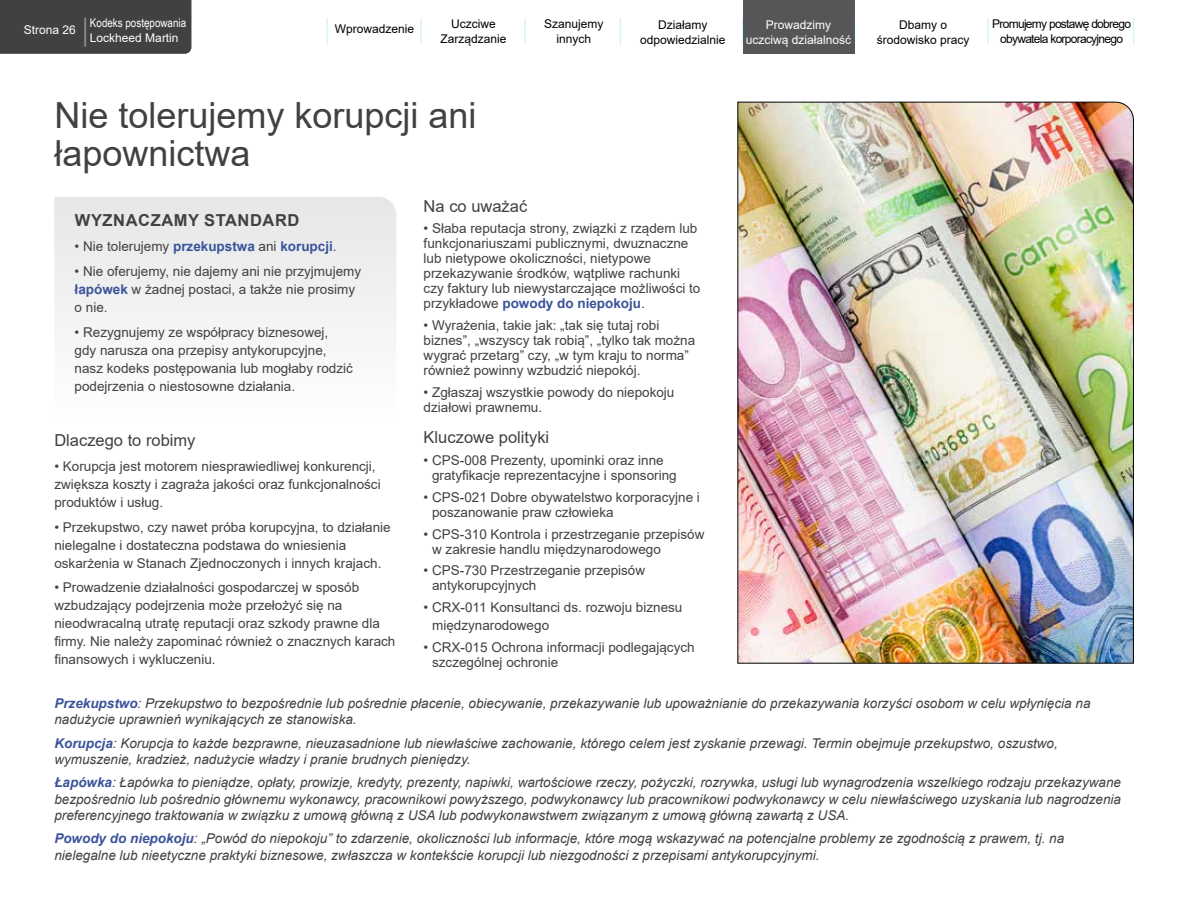
<style>
.page{position:relative;width:1188px;height:918px;background:#fff}
.page>*{position:absolute;margin:0;border:0;box-sizing:border-box;transform-origin:0 0}
.t1{font:36px/37.5px "Arial";color:#414042}
.t2{font:300 30.6px "DINOT";color:#00aeef;scale:.71 1}
.t3{font:30.6px "Arial";color:#8f9194;scale:.71 1}
.t4{font:16.5px "Arial";color:#414042}
.t5{font:700 16.5px "Arial";letter-spacing:.035em;color:#414042}
.t6{font:13.5px/18px "Arial";color:#414042}
.t7{font:italic 13.5px/16.5px "Arial";color:#414042}
.t8{font:700 13.5px "Arial";color:#3b539a}
.t9{font:12px/15px "Arial";color:#000;text-align:center}
.t10{font:12px/15px "Arial";color:#fff;text-align:center}
.t11{font:12px/15px "Arial";letter-spacing:-.06em;color:#000;text-align:center}
.t12{font:12px "Arial Narrow";color:#fff}
.s1{font-weight:700;color:#3b539a}
.s2{font-weight:400;color:#414042}
</style>
<div class="page">
<div style="left:743px;top:0;width:112px;height:54px;background:#565659"></div>
<div style="left:0;top:0;width:191px;height:54px;background:#414042"></div>
<div style="left:54px;top:197px;width:342px;height:134px;background:#edeeee"></div>
<img style="left:737px;top:102px;width:397px;height:562px">
<p class="t10" style="left:24px;top:22px;width:54px">Strona 26</p>
<h2 class="t3" style="left:82px;top:8px;width:9px">|</h2>
<p class="t9" style="left:441px;top:16px;width:68px">Uczciwe<br>Zarządzanie</p>
<p class="t9" style="left:877px;top:17px;width:94px">Dbamy o środowisko pracy</p>
<h2 class="t2" style="left:323px;top:8px;width:11px">|</h2>
<h2 class="t2" style="left:418px;top:8px;width:11px">|</h2>
<h2 class="t2" style="left:522px;top:8px;width:11px">|</h2>
<h2 class="t2" style="left:617px;top:8px;width:11px">|</h2>
<h2 class="t2" style="left:740px;top:8px;width:11px">|</h2>
<h2 class="t2" style="left:851px;top:8px;width:11px">|</h2>
<h2 class="t2" style="left:985px;top:8px;width:11px">|</h2>
<h2 class="t2" style="left:1131px;top:8px;width:11px">|</h2>
<p class="t12" style="left:90px;top:14px;width:98px">Kodeks postępowania</p>
<p class="t10" style="left:90px;top:30px;width:90px">Lockheed Martin</p>
<p class="t9" style="left:544px;top:16px;width:61px">Szanujemy innych</p>
<p class="t9" style="left:640px;top:17px;width:87px">Działamy odpowiedzialnie</p>
<p class="t10" style="left:746px;top:17px;width:107px">Prowadzimy uczciwą działalność</p>
<p class="t11" style="left:992px;top:16px;width:140px">Promujemy postawę dobrego obywatela korporacyjnego</p>
<p class="t9" style="left:335px;top:22px;width:81px">Wprowadzenie</p>
<h1 class="t1" style="left:54px;top:97px;width:424px">Nie tolerujemy korupcji ani łapownictwa</h1>
<p class="t4" style="left:424px;top:195px;width:105px">Na co uważać</p>
<p class="t6" style="left:424px;top:221px;width:278px;line-height:15px">• Słaba reputacja strony, związki z rządem lub funkcjonariuszami publicznymi, dwuznaczne lub nietypowe okoliczności, nietypowe przekazywanie środków, wątpliwe rachunki czy faktury lub niewystarczające możliwości to przykładowe <span class="s1">powody do niepokoju</span>.</p>
<p class="t6" style="left:424px;top:318px;width:273px;line-height:15px">• Wyrażenia, takie jak: „tak się tutaj robi biznes”, „wszyscy tak robią”, „tylko tak można wygrać przetarg” czy, „w tym kraju to norma” również powinny wzbudzić niepokój.</p>
<p class="t6" style="left:424px;top:385px;width:252px;line-height:15px">• Zgłaszaj wszystkie powody do niepokoju działowi prawnemu.</p>
<p class="t4" style="left:424px;top:426px;width:127px">Kluczowe polityki</p>
<p class="t6" style="left:432px;top:453px;width:246px;line-height:15px;text-indent:-8px">• CPS-008 Prezenty, upominki oraz inne gratyfikacje reprezentacyjne i sponsoring</p>
<p class="t6" style="left:432px;top:490px;width:269px;line-height:15px;text-indent:-8px">• CPS-021 Dobre obywatelstwo korporacyjne i poszanowanie praw człowieka</p>
<p class="t6" style="left:432px;top:526px;width:274px;line-height:15px;text-indent:-8px">• CPS-310 Kontrola i przestrzeganie przepisów w zakresie handlu międzynarodowego</p>
<p class="t6" style="left:432px;top:563px;width:215px;line-height:15px;text-indent:-8px">• CPS-730 Przestrzeganie przepisów antykorupcyjnych</p>
<p class="t6" style="left:432px;top:598px;width:252px;text-indent:-8px">• CRX-011 Konsultanci ds. rozwoju biznesu międzynarodowego</p>
<p class="t6" style="left:432px;top:640px;width:264px;line-height:15px;text-indent:-8px">• CRX-015 Ochrona informacji podlegających szczególnej ochronie</p>
<p class="t7" style="left:54px;top:695px;width:1038px"><span class="s1">Przekupstwo</span>: Przekupstwo to bezpośrednie lub pośrednie płacenie, obiecywanie, przekazywanie lub upoważnianie do przekazywania korzyści osobom w celu wpłynięcia na nadużycie uprawnień wynikających ze stanowiska.</p>
<p class="t7" style="left:54px;top:735px;width:1005px"><span class="s1">Korupcja</span>: Korupcja to każde bezprawne, nieuzasadnione lub niewłaściwe zachowanie, którego celem jest zyskanie przewagi. Termin obejmuje przekupstwo, oszustwo, wymuszenie, kradzież, nadużycie władzy i pranie brudnych pieniędzy.</p>
<p class="t7" style="left:54px;top:774px;width:1068px;text-align:justify"><span class="s1">Łapówka</span>: Łapówka to pieniądze, opłaty, prowizje, kredyty, prezenty, napiwki, wartościowe rzeczy, pożyczki, rozrywka, usługi lub wynagrodzenia wszelkiego rodzaju przekazywane bezpośrednio lub pośrednio głównemu wykonawcy, pracownikowi powyższego, podwykonawcy lub pracownikowi podwykonawcy w celu niewłaściwego uzyskania lub nagrodzenia preferencyjnego traktowania w związku z umową główną z USA lub podwykonawstwem związanym z umową główną zawartą z USA.</p>
<p class="t7" style="left:54px;top:831px;width:1011px"><span class="s1">Powody do niepokoju</span>: „Powód do niepokoju” to zdarzenie, okoliczności lub informacje, które mogą wskazywać na potencjalne problemy ze zgodnością z prawem, tj. na nielegalne lub nieetyczne praktyki biznesowe, zwłaszcza w kontekście korupcji lub niezgodności z przepisami antykorupcyjnymi.</p>
<p class="t5" style="left:75px;top:209px;width:226px">WYZNACZAMY STANDARD</p>
<p class="t8" style="left:75px;top:237px;width:264px"><span class="s2">• Nie tolerujemy</span> przekupstwa <span class="s2">ani</span> korupcji<span class="s2">.</span></p>
<p class="t6" style="left:75px;top:262px;width:288px">• Nie oferujemy, nie dajemy ani nie przyjmujemy <span class="s1">łapówek</span> w żadnej postaci, a także nie prosimy o nie.</p>
<p class="t6" style="left:75px;top:323px;width:280px">• Rezygnujemy ze współpracy biznesowej, gdy narusza ona przepisy antykorupcyjne, nasz kodeks postępowania lub mogłaby rodzić podejrzenia o niestosowne działania.</p>
<p class="t4" style="left:54px;top:429px;width:143px">Dlaczego to robimy</p>
<p class="t6" style="left:54px;top:457px;width:328px">• Korupcja jest motorem niesprawiedliwej konkurencji, zwiększa koszty i zagraża jakości oraz funkcjonalności produktów i usług.</p>
<p class="t6" style="left:54px;top:518px;width:338px">• Przekupstwo, czy nawet próba korupcyjna, to działanie nielegalne i dostateczna podstawa do wniesienia oskarżenia w Stanach Zjednoczonych i innych krajach.</p>
<p class="t6" style="left:54px;top:578px;width:343px">• Prowadzenie działalności gospodarczej w sposób wzbudzający podejrzenia może przełożyć się na nieodwracalną utratę reputacji oraz szkody prawne dla firmy. Nie należy zapominać również o znacznych karach finansowych i wykluczeniu.</p>
</div>
